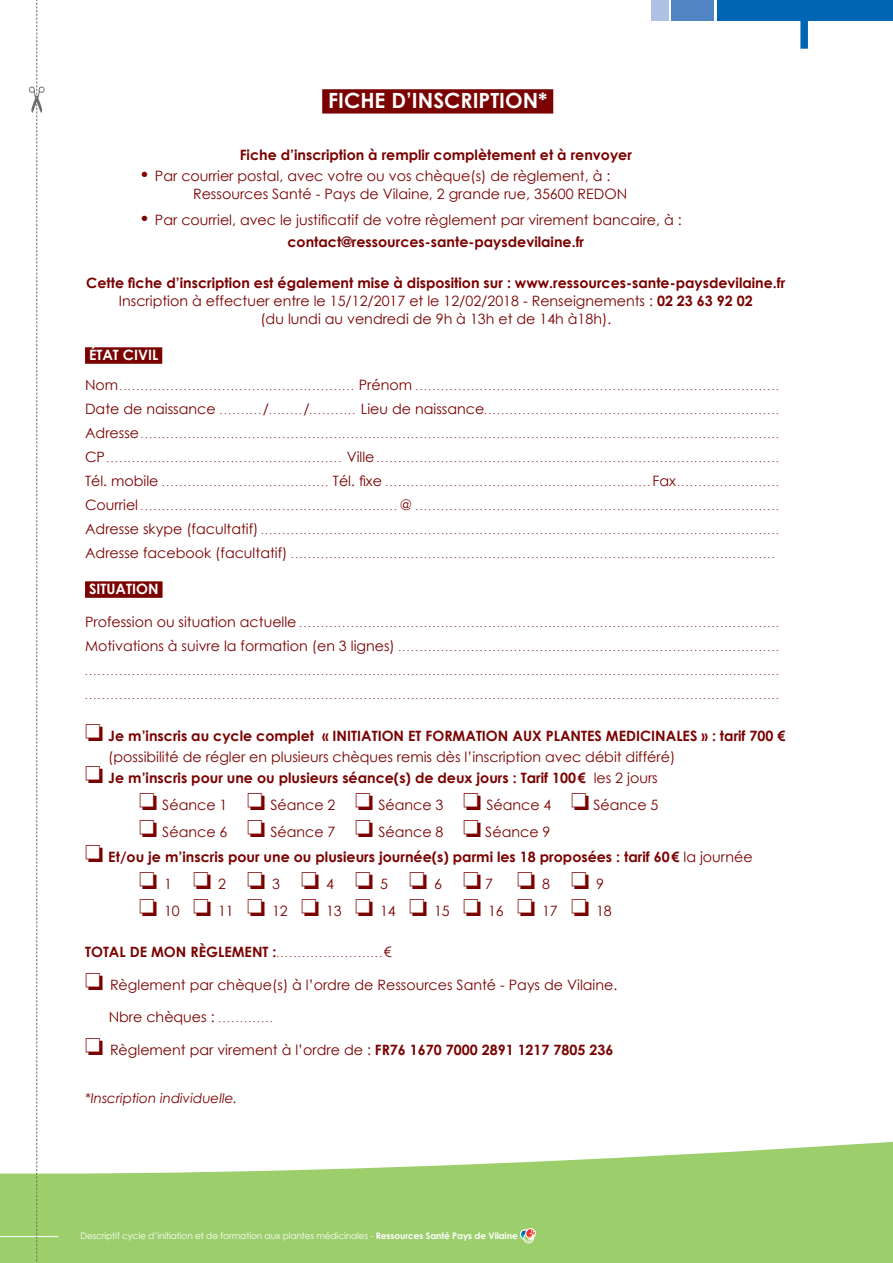
<style>
.page{position:relative;width:893px;height:1263px;background:#fff}
.page>*{position:absolute;margin:0;border:0;box-sizing:border-box;transform-origin:0 0}
.t1{font:700 21px "Century Gothic";color:#fff}
.t2{font:14.25px/18px "Century Gothic";color:#7a0200}
.t3{font:700 14.25px/27px "Century Gothic";color:#7a0200}
.t4{font:700 14.25px "Century Gothic";color:#fff}
.t5{font:italic 13.5px "Century Gothic";color:#7a0200}
.t6{font:9px "Century Gothic";color:#7a0200}
.t7{font:9px "Century Gothic";letter-spacing:-.01em;color:#fff}
.s1{font-size:18px}
.s2{font-weight:700}
.s3{font-size:14.25px}
.s4{font-weight:400}
.s5{font-weight:700;font-size:14.25px}
</style>
<div class="page">
<svg style="left:0;top:1141px;width:893px;height:122px;fill:#9dce6c"></svg>
<hr style="left:0;top:1236px;width:58px;height:1px;background:#fff">
<svg style="left:520px;top:1228px;width:16px;height:15px"></svg>
<div style="left:718px;top:0;width:175px;height:20px;background:#0066b3"></div>
<div style="left:671px;top:0;width:42px;height:20px;background:#5285c4"></div>
<div style="left:652px;top:0;width:17px;height:20px;background:#aec0e3"></div>
<div style="left:800px;top:0;width:8px;height:49px;background:#0066b3"></div>
<div style="left:85px;top:347px;width:77px;height:17px;background:#7a0200"></div>
<div style="left:85px;top:581px;width:78px;height:17px;background:#7a0200"></div>
<svg style="left:29px;top:0;width:16px;height:1263px"></svg>
<div style="left:322px;top:89px;width:231px;height:25px;background:#7a0200"></div>
<h1 class="t1" style="left:328px;top:87px;width:221px">FICHE D’INSCRIPTION*</h1>
<h2 class="t3" style="left:240px;top:141px;width:394px">Fiche d’inscription à remplir complètement et à renvoyer</h2>
<h2 class="t2" style="left:193px;top:167px;width:436px;text-indent:-54px"><span class="s1">•</span> Par courrier postal, avec votre ou vos chèque(s) de règlement, à :<br>Ressources Santé - Pays de Vilaine, 2 grande rue, 35600 REDON</h2>
<h2 class="t2" style="left:287px;top:209px;width:396px;line-height:22.2px;text-indent:-148px"><span class="s1">•</span> Par courriel, avec le justificatif de votre règlement par virement bancaire, à : <span class="s2">contact@ressources-sante-paysdevilaine.fr</span></h2>
<p class="t2" style="left:86px;top:273px;width:701px;text-align:center"><span class="s2">Cette fiche d’inscription est également mise à disposition sur : www.ressources-sante-paysdevilaine.fr<br></span>Inscription à effectuer entre le 15/12/2017 et le 12/02/2018 - Renseignements : <span class="s2">02 23 63 92 02<br></span>(du lundi au vendredi de 9h à 13h et de 14h à18h).</p>
<h2 class="t4" style="left:89px;top:346px;width:16px">État</h2>
<h2 class="t4" style="left:123px;top:346px;width:8px">civil</h2>
<p class="t6" style="left:85px;top:381px;width:695px"><span class="s3">Nom</span>....................................................... <span class="s3">Prénom</span> .....................................................................................</p>
<p class="t6" style="left:85px;top:405px;width:695px"><span class="s3">Date de naissance</span> ..........<span class="s3">/</span>........<span class="s3">/</span>........... <span class="s3">Lieu de naissance</span>.....................................................................</p>
<p class="t6" style="left:85px;top:429px;width:695px"><span class="s3">Adresse</span>.....................................................................................................................................................</p>
<p class="t6" style="left:85px;top:453px;width:695px"><span class="s3">CP</span>....................................................... <span class="s3">Ville</span>..............................................................................................</p>
<p class="t6" style="left:85px;top:477px;width:695px"><span class="s3">Tél. mobile</span> ....................................... <span class="s3">Tél. fixe</span> ..............................................................<span class="s3">Fax</span>........................</p>
<p class="t6" style="left:85px;top:501px;width:695px"><span class="s3">Courriel</span>............................................................ <span class="s3">@</span> .....................................................................................</p>
<p class="t6" style="left:85px;top:525px;width:695px"><span class="s3">Adresse skype (facultatif)</span>.........................................................................................................................</p>
<p class="t6" style="left:85px;top:549px;width:691px"><span class="s3">Adresse facebook (facultatif)</span> .................................................................................................................</p>
<h2 class="t4" style="left:89px;top:580px;width:71px">SITUATION</h2>
<p class="t6" style="left:85px;top:618px;width:695px"><span class="s3">Profession ou situation actuelle</span> ................................................................................................................</p>
<p class="t6" style="left:85px;top:642px;width:695px"><span class="s3">Motivations à suivre la formation (en 3 lignes)</span> .........................................................................................</p>
<p class="t6" style="left:85px;top:666px;width:695px">..................................................................................................................................................................</p>
<p class="t6" style="left:85px;top:690px;width:695px">..................................................................................................................................................................</p>
<h2 class="t3" style="left:85px;top:722px;width:702px">❏ Je m’inscris au cycle complet « INITIATION ET FORMATION AUX PLANTES MEDICINALES » : tarif 700 €</h2>
<h2 class="t2" style="left:108px;top:747px;width:568px">(possibilité de régler en plusieurs chèques remis dès l’inscription avec débit différé)</h2>
<h2 class="t3" style="left:85px;top:764px;width:574px">❏ Je m’inscris pour une ou plusieurs séance(s) de deux jours : Tarif 100€ <span class="s4">les 2 jours</span></h2>
<h2 class="t2" style="left:139px;top:791px;width:521px;line-height:27px">❏ Séance 1 ❏ Séance 2 ❏ Séance 3 ❏ Séance 4 ❏ Séance 5 ❏ Séance 6 ❏ Séance 7 ❏ Séance 8 ❏ Séance 9</h2>
<h2 class="t3" style="left:139px;top:843px;width:615px;text-indent:-54px">❏ Et/ou je m’inscris pour une ou plusieurs journée(s) parmi les 18 proposées : tarif 60€ <span class="s4">la journée </span>❏<span class="s4">1</span> ❏<span class="s4">2</span> ❏<span class="s4">3</span> ❏<span class="s4">4</span> ❏<span class="s4">5</span> ❏<span class="s4">6</span> ❏ <span class="s4">7</span> ❏<span class="s4">8</span> ❏<span class="s4">9<br></span>❏<span class="s4">10</span> ❏<span class="s4">11</span> ❏<span class="s4">12</span> ❏<span class="s4">13</span> ❏<span class="s4">14</span> ❏<span class="s4">15</span> ❏<span class="s4">16</span> ❏<span class="s4">17</span> ❏<span class="s4">18</span></h2>
<p class="t6" style="left:85px;top:948px;width:308px"><span class="s5">TOTAL DE MON RÈGLEMENT :</span>.........................<span class="s3">€</span></p>
<h2 class="t2" style="left:85px;top:975px;width:534px">❏ Règlement par chèque(s) à l’ordre de Ressources Santé - Pays de Vilaine.</h2>
<p class="t6" style="left:109px;top:1013px;width:165px"><span class="s3">Nbre chèques :</span> .............</p>
<h2 class="t2" style="left:85px;top:1040px;width:530px">❏ Règlement par virement à l’ordre de : <span class="s2">FR76 1670 7000 2891 1217 7805 236</span></h2>
<h3 class="t5" style="left:85px;top:1089px;width:154px">*Inscription individuelle.</h3>
<p class="t7" style="left:80px;top:1230px;width:439px">Descriptif cycle d’initiation et de formation aux plantes médicinales - <span class="s2">Ressources Santé Pays de Vilaine</span></p>
</div>
